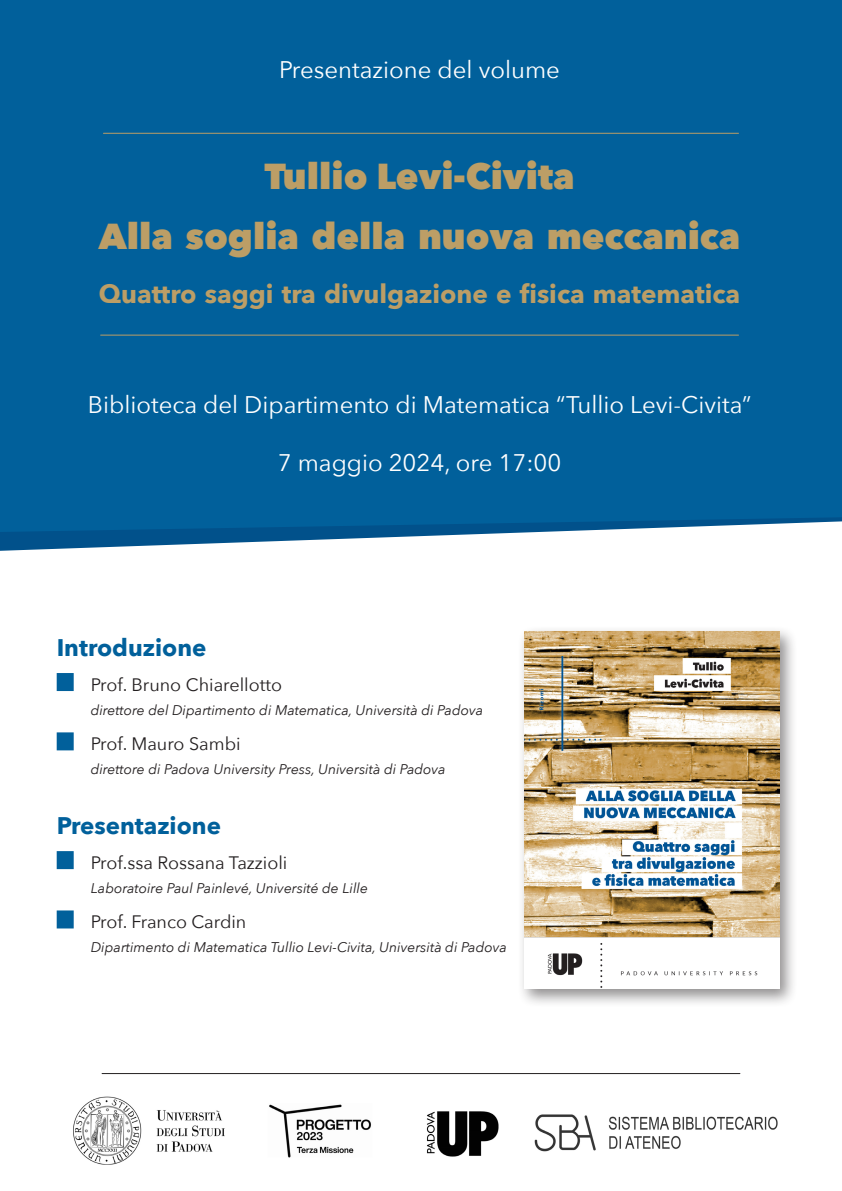
<style>
.page{position:relative;width:842px;height:1191px;background:#fff}
.page>*{position:absolute;margin:0;border:0;box-sizing:border-box;transform-origin:0 0}
.PUP_basic_paragraph{font:800 36px "Avenir Next";color:#bc9e66}
.PUP_basic_paragraph-2{font:700 26px "Avenir Next";color:#bc9e66}
.PUP_basic_paragraph-3{font:24px "Avenir Next";color:#fff}
.Paragraph_Style_2{font:700 24px "Avenir Next";color:#01609b}
.Paragraph_Style_1{font:18px "Avenir Next";color:#231f20}
.Paragraph_Style_3{font:italic 14px "Avenir Next";color:#231f20}
</style>
<div class="page">
<svg style="left:0;top:532px;width:537px;height:19px"></svg>
<div style="left:0;top:0;width:842px;height:532px;background:#01609b"></div>
<div style="left:57px;top:673px;width:17px;height:18px;background:#01609b"></div>
<div style="left:57px;top:732px;width:17px;height:18px;background:#01609b"></div>
<div style="left:57px;top:851px;width:17px;height:18px;background:#01609b"></div>
<div style="left:57px;top:910px;width:17px;height:18px;background:#01609b"></div>
<div style="left:518px;top:625px;width:280px;height:382px;background:#231f20;opacity:.5"></div>
<img style="left:524px;top:631px;width:256px;height:358px">
<hr style="left:103px;top:133px;width:635px;height:1px;background:#bc9e66">
<hr style="left:101px;top:334px;width:637px;height:1px;background:#bc9e66">
<hr style="left:102px;top:1073px;width:638px;height:1px;background:#231f20">
<img style="left:73px;top:1096px;width:705px;height:69px">
<p class="PUP_basic_paragraph-3" style="left:279px;top:50px;width:282px">Presentazione del volume</p>
<p class="PUP_basic_paragraph" style="left:265px;top:154px;width:311px">Tullio Levi-Civita</p>
<p class="PUP_basic_paragraph" style="left:99px;top:214px;width:643px">Alla soglia della nuova meccanica</p>
<p class="PUP_basic_paragraph-2" style="left:99px;top:271px;width:643px">Quattro saggi tra divulgazione e fisica matematica</p>
<p class="PUP_basic_paragraph-3" style="left:88px;top:384px;width:665px">Biblioteca del Dipartimento di Matematica “Tullio Levi-Civita”</p>
<p class="PUP_basic_paragraph-3" style="left:278px;top:442px;width:285px">7 maggio 2024, ore 17:00</p>
<p class="Paragraph_Style_2" style="left:57px;top:626px;width:151px">Introduzione</p>
<p class="Paragraph_Style_1" style="left:91px;top:669px;width:193px">Prof. Bruno Chiarellotto</p>
<p class="Paragraph_Style_3" style="left:91px;top:698px;width:394px">direttore del Dipartimento di Matematica, Università di Padova</p>
<p class="Paragraph_Style_1" style="left:91px;top:729px;width:151px">Prof. Mauro Sambi</p>
<p class="Paragraph_Style_3" style="left:91px;top:757px;width:357px">direttore di Padova University Press, Università di Padova</p>
<p class="Paragraph_Style_2" style="left:57px;top:804px;width:166px">Presentazione</p>
<p class="Paragraph_Style_1" style="left:91px;top:847px;width:198px">Prof.ssa Rossana Tazzioli</p>
<p class="Paragraph_Style_3" style="left:91px;top:876px;width:279px">Laboratoire Paul Painlevé, Université de Lille</p>
<p class="Paragraph_Style_1" style="left:91px;top:907px;width:157px">Prof. Franco Cardin</p>
<p class="Paragraph_Style_3" style="left:91px;top:935px;width:418px">Dipartimento di Matematica Tullio Levi-Civita, Università di Padova</p>
</div>
